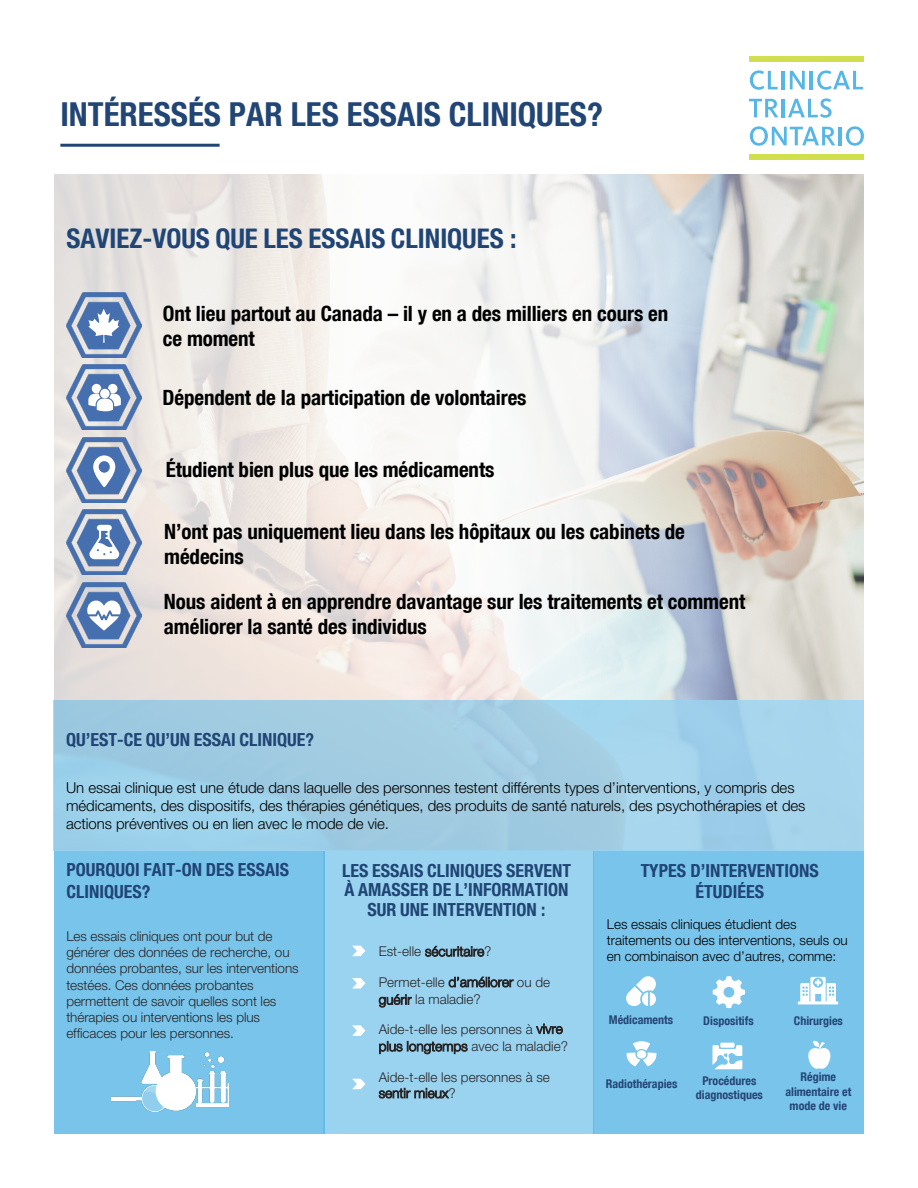
<style>
.page{position:relative;width:918px;height:1188px;background:#fff}
.page>*{position:absolute;margin:0;border:0;box-sizing:border-box;transform-origin:0 0}
.t1{font:700 condensed 33px "Helvetica Neue Condensed";color:#214575}
.t2{font:700 condensed 27px "Helvetica Neue Condensed";color:#204575}
.t3{font:700 condensed 21px/25.2px "Helvetica Neue Condensed";letter-spacing:-.005em;color:#000}
.t4{font:700 condensed 18px/21.6px "Helvetica Neue Condensed";color:#204575;text-align:center}
.t5{font:300 15px/18px "Helvetica Neue";letter-spacing:-.005em;color:#000}
.t6{font:300 13.5px/16.2px "Helvetica Neue";letter-spacing:-.005em;color:#282526}
.t7{font:300 13.5px/16.2px "Helvetica Neue";color:#000}
.t8{font:700 condensed 12px/14.4px "Helvetica Neue Condensed";color:#254675;text-align:center}
</style>
<div class="page">
<div style="left:54px;top:851px;width:270px;height:283px;background:#79c4eb"></div>
<div style="left:324px;top:851px;width:270px;height:283px;background:#9ad3f0"></div>
<div style="left:594px;top:851px;width:270px;height:283px;background:#79c4eb"></div>
<hr style="left:60px;top:144px;width:160px;height:3px;background:#204575">
<svg style="left:750px;top:70px;width:28px;height:20px"></svg>
<hr style="left:782px;top:71px;width:3px;height:18px;background:#56b7e7">
<svg style="left:790px;top:71px;width:15px;height:18px"></svg>
<hr style="left:810px;top:71px;width:3px;height:18px;background:#56b7e7">
<svg style="left:817px;top:70px;width:46px;height:20px"></svg>
<svg style="left:749px;top:99px;width:29px;height:18px"></svg>
<hr style="left:782px;top:99px;width:3px;height:18px;background:#56b7e7">
<svg style="left:788px;top:98px;width:44px;height:20px"></svg>
<svg style="left:750px;top:126px;width:85px;height:20px"></svg>
<hr style="left:839px;top:127px;width:3px;height:18px;background:#56b7e7">
<svg style="left:846px;top:126px;width:18px;height:20px"></svg>
<div style="left:750px;top:155px;width:114px;height:5px;background:#d1de4d"></div>
<div style="left:750px;top:56px;width:114px;height:5px;background:#d1de4d"></div>
<svg style="left:352px;top:945px;width:14px;height:12px"></svg>
<svg style="left:352px;top:978px;width:14px;height:11px"></svg>
<svg style="left:352px;top:1025px;width:14px;height:11px"></svg>
<svg style="left:352px;top:1078px;width:14px;height:12px"></svg>
<img style="left:112px;top:1052px;width:117px;height:60px">
<div style="left:54px;top:700px;width:810px;height:151px;background:#a1cee4"></div>
<svg style="left:626px;top:976px;width:30px;height:30px"></svg>
<svg style="left:808px;top:1041px;width:22px;height:28px"></svg>
<svg style="left:713px;top:976px;width:32px;height:32px"></svg>
<svg style="left:798px;top:977px;width:40px;height:27px"></svg>
<svg style="left:712px;top:1045px;width:30px;height:24px"></svg>
<div style="left:720px;top:1043px;width:15px;height:5px;background:#fff"></div>
<svg style="left:627px;top:1041px;width:29px;height:25px"></svg>
<svg style="left:54px;top:175px;width:810px;height:525px"></svg>
<img style="left:67px;top:292px;width:75px;height:65px">
<img style="left:67px;top:365px;width:75px;height:65px">
<img style="left:67px;top:437px;width:75px;height:65px">
<img style="left:67px;top:510px;width:75px;height:65px">
<img style="left:67px;top:582px;width:75px;height:65px">
<svg style="left:88px;top:309px;width:31px;height:34px"></svg>
<svg style="left:87px;top:601px;width:34px;height:29px"></svg>
<svg style="left:88px;top:525px;width:33px;height:34px"></svg>
<svg style="left:88px;top:384px;width:33px;height:27px"></svg>
<svg style="left:93px;top:455px;width:22px;height:32px"></svg>
<p class="t1" style="left:60px;top:94px;width:544px">INTÉRESSÉS PAR LES ESSAIS CLINIQUES?</p>
<p class="t2" style="left:66px;top:222px;width:452px">SAVIEZ-VOUS QUE LES ESSAIS CLINIQUES :</p>
<h3 class="t3" style="left:163px;top:301px;width:507px">Ont lieu partout au Canada – il y en a des milliers en cours en ce moment</h3>
<h3 class="t3" style="left:162px;top:385px;width:366px">Dépendent de la participation de volontaires</h3>
<h3 class="t3" style="left:166px;top:456px;width:330px">Étudient bien plus que les médicaments</h3>
<h3 class="t3" style="left:164px;top:518px;width:522px">N’ont pas uniquement lieu dans les hôpitaux ou les cabinets de médecins</h3>
<h3 class="t3" style="left:164px;top:589px;width:583px">Nous aident à en apprendre davantage sur les traitements et comment améliorer la santé des individus</h3>
<p class="t4" style="left:66px;top:729px;width:249px">QU’EST-CE QU’UN ESSAI CLINIQUE?</p>
<p class="t5" style="left:66px;top:778px;width:741px">Un essai clinique est une étude dans laquelle des personnes testent différents types d’interventions, y compris des médicaments, des dispositifs, des thérapies génétiques, des produits de santé naturels, des psychothérapies et des actions préventives ou en lien avec le mode de vie.</p>
<p class="t4" style="left:66px;top:858px;width:224px;text-align:left">POURQUOI FAIT-ON DES ESSAIS<br>CLINIQUES?</p>
<p class="t6" style="left:66px;top:927px;width:234px">Les essais cliniques ont pour but de générer des données de recherche, ou données probantes, sur les interventions testées. Ces données probantes permettent de savoir quelles sont les thérapies ou interventions les plus efficaces pour les personnes.</p>
<p class="t4" style="left:342px;top:860px;width:230px;line-height:19.5px">LES ESSAIS CLINIQUES SERVENT<br>À AMASSER DE L’INFORMATION<br>SUR UNE INTERVENTION :</p>
<p class="t6" style="left:379px;top:942px;width:114px">Est-elle sécuritaire?</p>
<p class="t6" style="left:379px;top:973px;width:173px;line-height:17.5px">Permet-elle d’améliorer ou de guérir la maladie?</p>
<p class="t6" style="left:379px;top:1019px;width:191px;line-height:17.5px">Aide-t-elle les personnes à vivre plus longtemps avec la maladie?</p>
<p class="t6" style="left:379px;top:1068px;width:173px">Aide-t-elle les personnes à se sentir mieux?</p>
<p class="t4" style="left:641px;top:859px;width:180px">TYPES D’INTERVENTIONS<br>ÉTUDIÉES</p>
<p class="t7" style="left:607px;top:915px;width:243px">Les essais cliniques étudient des traitements ou des interventions, seuls ou en combinaison avec d’autres, comme:</p>
<p class="t8" style="left:609px;top:1012px;width:66px">Médicaments</p>
<p class="t8" style="left:703px;top:1013px;width:52px">Dispositifs</p>
<p class="t8" style="left:794px;top:1013px;width:51px">Chirurgies</p>
<p class="t8" style="left:606px;top:1076px;width:73px">Radiothérapies</p>
<p class="t8" style="left:696px;top:1073px;width:69px">Procédures diagnostiques</p>
<p class="t8" style="left:785px;top:1070px;width:67px">Régime alimentaire et mode de vie</p>
</div>
